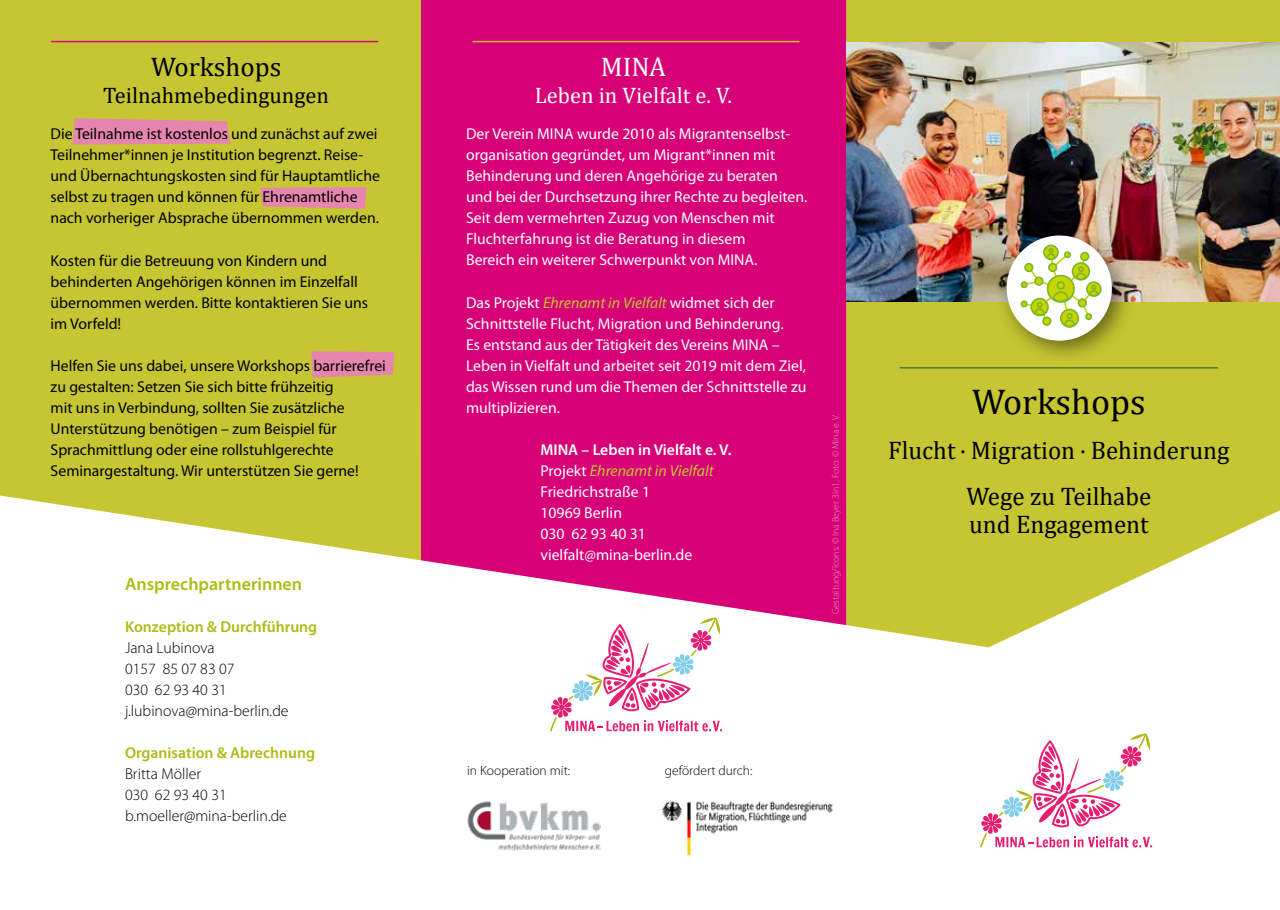
<style>
.page{position:relative;width:1280px;height:910px;background:#fff}
.page>*{position:absolute;margin:0;border:0;box-sizing:border-box;transform-origin:0 0}
.t1{font:36px "Cambria Math";color:#000}
.t2{font:27px "Cambria Math";color:#000}
.t3{font:27px "Cambria Math";color:#fff}
.t4{font:25.5px/45.5px "Cambria Math";color:#000;text-align:center}
.t5{font:22.5px "Cambria Math";color:#000}
.t6{font:22.5px "Cambria Math";color:#fff}
.t7{font:600 18px "Myriad Pro";color:#aebb13}
.t8{font:15.75px/21px "Myriad Pro";color:#fff}
.t9{font:15.75px/21px "Myriad Pro";color:#000}
.t10{font:300 15.75px/21px "Myriad Pro";color:#000}
.t11{font:600 15.75px "Myriad Pro";color:#aebb13}
.t12{font:300 13.5px "Myriad Pro";color:#000}
.t13{font:300 9.75px "Myriad Pro";color:#ea9cbe}
.s1{font-style:italic;color:#c6c632}
.s2{font-weight:600}
</style>
<div class="page">
<svg style="left:846px;top:0;width:434px;height:647px;background:#cdcd4e"></svg>
<div style="left:0;top:0;width:421px;height:560px;background:#c6c632"></div>
<div style="left:421px;top:0;width:425px;height:625px;background:#d70077"></div>
<svg style="left:980px;top:733px;width:172px;height:114px"></svg>
<hr style="left:473px;top:41px;width:326px;height:1px;background:#c6c632">
<svg style="left:550px;top:617px;width:172px;height:114px"></svg>
<img style="left:467px;top:801px;width:134px;height:50px">
<img style="left:661px;top:801px;width:172px;height:55px">
<hr style="left:52px;top:41px;width:326px;height:1px;background:#d70077">
<img style="left:846px;top:43px;width:434px;height:258px">
<hr style="left:900px;top:367px;width:317px;height:2px;background:#507b36">
<div style="left:995px;top:223px;width:141px;height:142px;background:#000;opacity:.5"></div>
<div style="left:1007px;top:235px;width:105px;height:106px;background:#fff;border-radius:50%"></div>
<div style="left:1086px;top:281px;width:16px;height:16px;border:2px solid #78b82a;border-radius:50%"></div>
<div style="left:1043px;top:245px;width:16px;height:15px;border:2px solid #78b82a;border-radius:50%"></div>
<div style="left:1020px;top:300px;width:8px;height:8px;border:2px solid #78b82a;border-radius:50%"></div>
<svg style="left:1021px;top:248px;width:78px;height:80px"></svg>
<svg style="left:72px;top:118px;width:158px;height:27px;background:#e28ca0"></svg>
<svg style="left:260px;top:187px;width:107px;height:22px;background:#e28ca0"></svg>
<svg style="left:311px;top:351px;width:84px;height:27px;background:#e28c9f"></svg>
<h2 class="t2" style="left:151px;top:51px;width:132px">Workshops</h2>
<h3 class="t5" style="left:103px;top:82px;width:227px">Teilnahmebedingungen</h3>
<p class="t9" style="left:51px;top:124px;width:331px">Die Teilnahme ist kostenlos und zunächst auf zwei Teilnehmer*innen je Institution begrenzt. Reise&shy;und Übernachtungskosten sind für Hauptamtliche selbst zu tragen und können für Ehrenamtliche nach vorheriger Absprache übernommen werden.</p>
<p class="t9" style="left:51px;top:250px;width:319px">Kosten für die Betreuung von Kindern und behinderten Angehörigen können im Einzelfall übernommen werden. Bitte kontaktieren Sie uns im Vorfeld!</p>
<p class="t9" style="left:51px;top:355px;width:337px">Helfen Sie uns dabei, unsere Workshops barrierefrei zu gestalten: Setzen Sie sich bitte frühzeitig<br>mit uns in Verbindung, sollten Sie zusätzliche Unterstützung benötigen – zum Beispiel für Sprachmittlung oder eine rollstuhlgerechte Seminargestaltung. Wir unterstützen Sie gerne!</p>
<p class="t7" style="left:125px;top:574px;width:179px">Ansprechpartnerinnen</p>
<p class="t11" style="left:125px;top:618px;width:194px">Konzeption &amp; Durchführung</p>
<p class="t10" style="left:125px;top:638px;width:165px">Jana Lubinova<br>0157 85 07 83 07<br>030 62 93 40 31 j.lubinova@mina-berlin.de</p>
<p class="t11" style="left:125px;top:744px;width:192px">Organisation &amp; Abrechnung</p>
<p class="t10" style="left:125px;top:764px;width:163px">Britta Möller<br>030 62 93 40 31 b.moeller@mina-berlin.de</p>
<h2 class="t3" style="left:601px;top:51px;width:67px">MINA</h2>
<h3 class="t6" style="left:535px;top:82px;width:199px">Leben in Vielfalt e. V.</h3>
<p class="t8" style="left:466px;top:124px;width:343px">Der Verein MINA wurde 2010 als Migrantenselbst&shy;organisation gegründet, um Migrant*innen mit Behinderung und deren Angehörige zu beraten und bei der Durchsetzung ihrer Rechte zu begleiten.<br>Seit dem vermehrten Zuzug von Menschen mit Fluchterfahrung ist die Beratung in diesem<br>Bereich ein weiterer Schwerpunkt von MINA.</p>
<p class="t8" style="left:466px;top:292px;width:342px">Das Projekt <span class="s1">Ehrenamt in Vielfalt</span> widmet sich der Schnittstelle Flucht, Migration und Behinderung.<br>Es entstand aus der Tätigkeit des Vereins MINA – Leben in Vielfalt und arbeitet seit 2019 mit dem Ziel, das Wissen rund um die Themen der Schnittstelle zu multiplizieren.</p>
<p class="t8" style="left:540px;top:439px;width:193px"><span class="s2">MINA – Leben in Vielfalt e. V.<br></span>Projekt <span class="s1">Ehrenamt in Vielfalt<br></span>Friedrichstraße 1<br>10969 Berlin<br>030 62 93 40 31 vielfalt@mina-berlin.de</p>
<p class="t13" style="left:830px;top:614px;width:202px;rotate:-90deg">Gestaltung/Icons: ©Ina Beyer 3in1, Foto: ©Mina e. V.</p>
<h1 class="t1" style="left:972px;top:380px;width:175px">Workshops</h1>
<h3 class="t4" style="left:888px;top:428px;width:343px">Flucht · Migration · Behinderung<br>Wege zu Teilhabe</h3>
<h3 class="t4" style="left:969px;top:502px;width:181px">und Engagement</h3>
<p class="t12" style="left:467px;top:763px;width:105px">in Kooperation mit:</p>
<p class="t12" style="left:665px;top:763px;width:89px">gefördert durch:</p>
</div>
